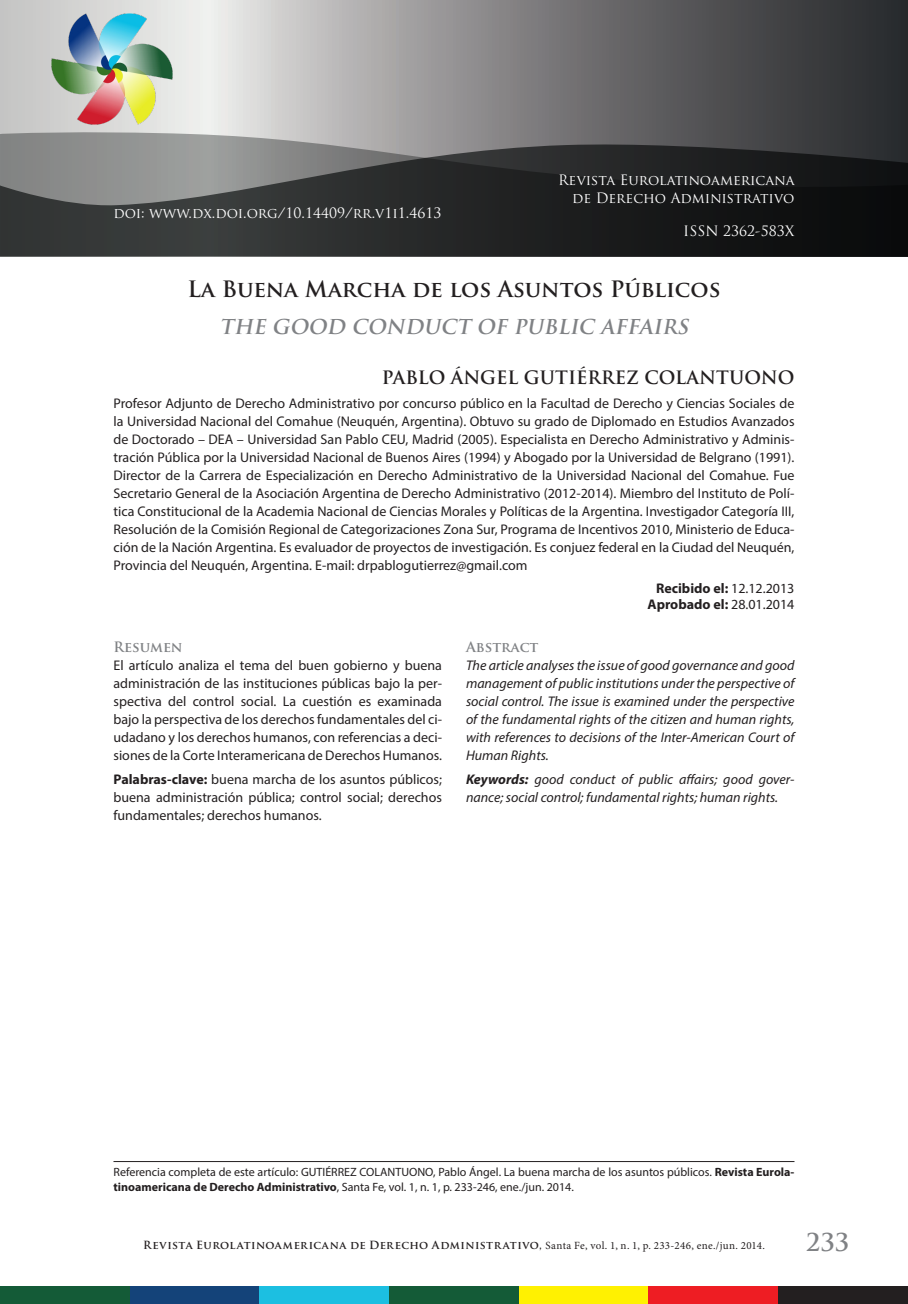
<style>
.page{position:relative;width:908px;height:1304px;background:#fff}
.page>*{position:absolute;margin:0;border:0;box-sizing:border-box;transform-origin:0 0}
.t1{font:700 24px "Trajan Pro";color:#808285}
.Título{font:700 22px "Trajan Pro";color:#231f20}
.Título_Gringo{font:italic 700 20px "Trajan Pro";color:#808285}
.Nomes{font:700 18px "Trajan Pro";color:#231f20}
.MinicurriculoEResumo{font:14px/18px "Myriad Pro";color:#231f20;text-align:justify}
.t2{font:italic 14px/18px "Myriad Pro";color:#231f20}
.t3{font:14px/18px "Trajan Pro";color:#fff;text-align:right}
.RecebidoEAprovado{font:700 14px "Myriad Pro";color:#231f20}
.t4{font:12px/14.4px "Myriad Pro";color:#231f20}
.t5{font:700 11px "Trajan Pro";letter-spacing:.035em;color:#231f20}
.s1{font-weight:400}
.s2{font-family:"Trajan Pro";font-weight:700;color:#808285}
.s3{font-weight:700}
.s4{font-family:"Trajan Pro";font-weight:700;font-style:normal;color:#808285}
.s5{font-family:"Minion Pro";font-weight:400}
</style>
<div class="page">
<svg style="left:0;top:0;width:907px;height:132px;background:#89898a"></svg>
<svg style="left:0;top:132px;width:907px;height:12px;background:#7e7e7f"></svg>
<svg style="left:0;top:144px;width:907px;height:113px;background:#383939"></svg>
<img style="left:52px;top:14px;width:121px;height:110px">
<div style="left:0;top:1287px;width:130px;height:17px;background:#145b37"></div>
<div style="left:130px;top:1287px;width:129px;height:17px;background:#144379"></div>
<div style="left:259px;top:1287px;width:130px;height:17px;background:#1cbfe1"></div>
<div style="left:389px;top:1287px;width:129px;height:17px;background:#145b37"></div>
<div style="left:518px;top:1287px;width:130px;height:17px;background:#fff101"></div>
<div style="left:648px;top:1287px;width:130px;height:17px;background:#ee1d23"></div>
<div style="left:778px;top:1287px;width:129px;height:17px;background:#231f20"></div>
<hr style="left:113px;top:1161px;width:681px;height:1px;background:#231f20">
<p class="t3" style="left:113px;top:204px;width:329px">doi: www.dx.doi.org/10.14409/rr.v1i1.4613</p>
<p class="t3" style="left:558px;top:170px;width:238px">Revista Eurolatinoamericana de Derecho Administrativo</p>
<p class="t3" style="left:683px;top:222px;width:113px">ISSN 2362-583X</p>
<p class="Título" style="left:187px;top:275px;width:534px">La Buena Marcha de los Asuntos Públicos</p>
<p class="Título_Gringo" style="left:219px;top:315px;width:474px">THE GOOD CONDUCT OF PUBLIC AFFAIRS</p>
<p class="Nomes" style="left:382px;top:367px;width:414px">PABLO ÁNGEL GUTIÉRREZ COLANTUONO</p>
<p class="MinicurriculoEResumo" style="left:113px;top:394px;width:682px">Profesor Adjunto de Derecho Administrativo por concurso público en la Facultad de Derecho y Ciencias Sociales de la Universidad Nacional del Comahue (Neuquén, Argentina). Obtuvo su grado de Diplomado en Estudios Avanzados de Doctorado – DEA – Universidad San Pablo CEU, Madrid (2005). Especialista en Derecho Administrativo y Adminis&shy;tración Pública por la Universidad Nacional de Buenos Aires (1994) y Abogado por la Universidad de Belgrano (1991).<br>Director de la Carrera de Especialización en Derecho Administrativo de la Universidad Nacional del Comahue. Fue Secretario General de la Asociación Argentina de Derecho Administrativo (2012-2014). Miembro del Instituto de Polí&shy;tica Constitucional de la Academia Nacional de Ciencias Morales y Políticas de la Argentina. Investigador Categoría III, Resolución de la Comisión Regional de Categorizaciones Zona Sur, Programa de Incentivos 2010, Ministerio de Educa&shy;ción de la Nación Argentina. Es evaluador de proyectos de investigación. Es conjuez federal en la Ciudad del Neuquén, Provincia del Neuquén, Argentina. E-mail: drpablogutierrez@gmail.com</p>
<p class="RecebidoEAprovado" style="left:655px;top:579px;width:140px">Recibido el: <span class="s1">12.12.2013</span></p>
<p class="RecebidoEAprovado" style="left:647px;top:596px;width:148px">Aprobado el: <span class="s1">28.01.2014</span></p>
<p class="MinicurriculoEResumo" style="left:113px;top:638px;width:330px;text-align:left"><span class="s2">Resumen<br></span>El artículo analiza el tema del buen gobierno y buena administración de las instituciones públicas bajo la per&shy;spectiva del control social. La cuestión es examinada bajo la perspectiva de los derechos fundamentales del ci&shy;udadano y los derechos humanos, con referencias a deci&shy;siones de la Corte Interamericana de Derechos Humanos.</p>
<p class="MinicurriculoEResumo" style="left:113px;top:770px;width:330px"><span class="s3">Palabras-clave:</span> buena marcha de los asuntos públicos; buena administración pública; control social; derechos fundamentales; derechos humanos.</p>
<p class="t2" style="left:466px;top:638px;width:330px"><span class="s4">Abstract<br></span>The article analyses the issue of good governance and good management of public institutions under the perspective of social control. The issue is examined under the perspective of the fundamental rights of the citizen and human rights, with references to decisions of the Inter-American Court of Human Rights.</p>
<p class="t2" style="left:466px;top:770px;width:330px"><span class="s3">Keywords:</span> good conduct of public affairs; good gover&shy;nance; social control; fundamental rights; human rights.</p>
<p class="t4" style="left:113px;top:1165px;width:682px">Referencia completa de este artículo: GUTIÉRREZ COLANTUONO, Pablo Ángel. La buena marcha de los asuntos públicos. <span class="s3">Revista Eurola&shy;tinoamericana de Derecho Administrativo</span>, Santa Fe, vol. 1, n. 1, p. 233-246, ene./jun. 2014.</p>
<p class="t5" style="left:143px;top:1238px;width:623px">Revista Eurolatinoamericana de Derecho Administrativo, <span class="s5">Santa Fe, vol. 1, n. 1, p. 233-246, ene./jun. 2014.</span></p>
<p class="t1" style="left:805px;top:1227px;width:45px">233</p>
</div>
